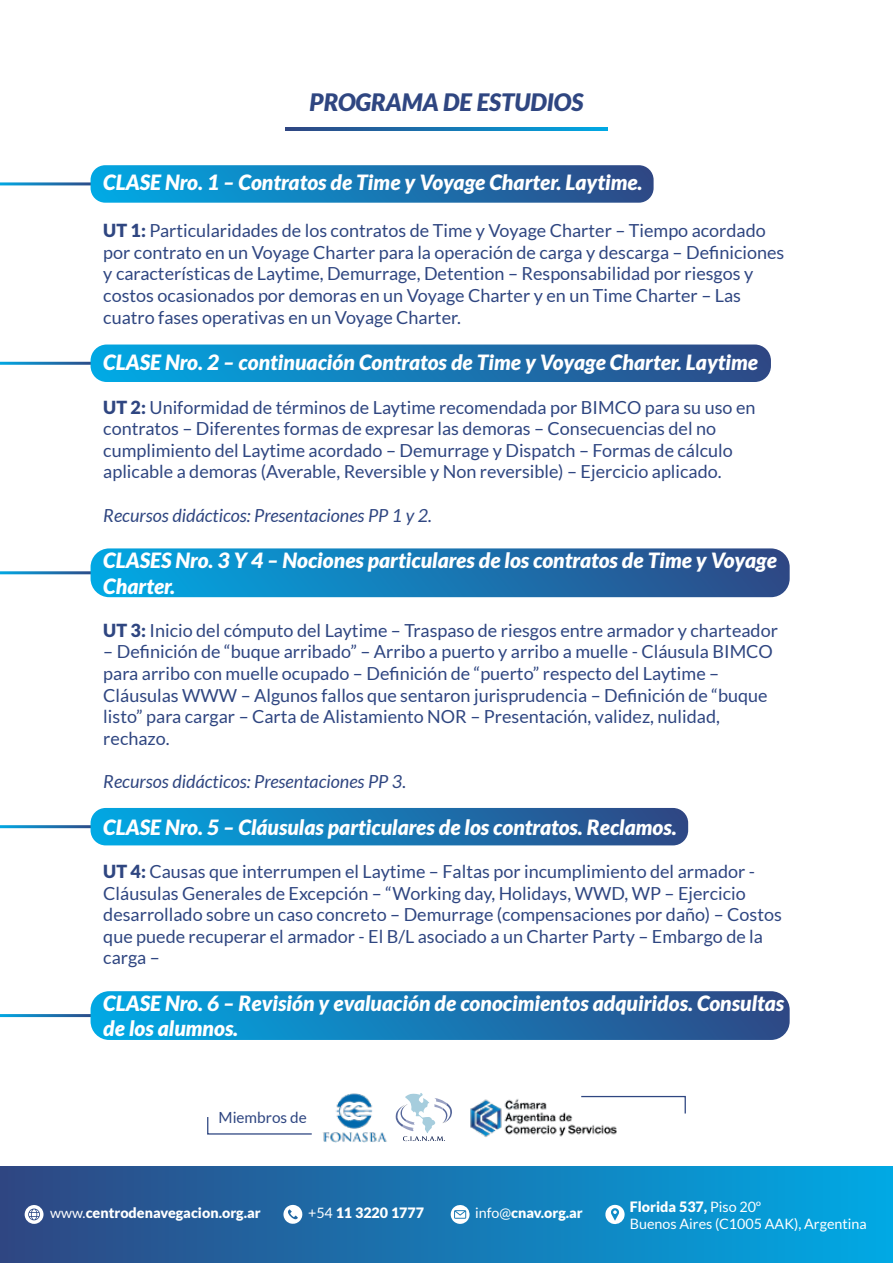
<style>
.page{position:relative;width:893px;height:1263px;background:#fff}
.page>*{position:absolute;margin:0;border:0;box-sizing:border-box;transform-origin:0 0}
.t1{font:italic 900 24px "Lato";color:#2f4681}
.t2{font:italic 900 21px/25.2px "Lato";color:#fff}
.t3{font:18px/21.6px "Lato";color:#2f4681}
.t4{font:italic 18px "Lato";color:#2f4681}
.t5{font:15.3px "Lato";color:#2f4681}
.t6{font:900 14.25px "Lato";color:#fff}
.t7{font:14.25px/17.1px "Lato";color:#fff}
.s1{font-weight:900}
.s2{font-weight:400}
</style>
<div class="page">
<div style="left:0;top:1166px;width:893px;height:97px;background:linear-gradient(to right,#2f4682,#00a9e4)"></div>
<svg style="left:25px;top:1205px;width:19px;height:19px"></svg>
<svg style="left:451px;top:1205px;width:19px;height:19px"></svg>
<svg style="left:283px;top:1205px;width:20px;height:19px"></svg>
<svg style="left:605px;top:1205px;width:20px;height:20px"></svg>
<svg style="left:91px;top:165px;width:563px;height:38px;background:#1c7bb5"></svg>
<svg style="left:91px;top:808px;width:597px;height:37px;background:#1979b4"></svg>
<svg style="left:91px;top:344px;width:680px;height:38px;background:#1c7bb5"></svg>
<svg style="left:91px;top:548px;width:699px;height:49px;background:#1b7ab5"></svg>
<svg style="left:91px;top:991px;width:699px;height:49px;background:#1a79b5"></svg>
<svg style="left:286px;top:128px;width:321px;height:2px"></svg>
<img style="left:323px;top:1093px;width:64px;height:50px">
<img style="left:470px;top:1099px;width:147px;height:38px">
<svg style="left:396px;top:1093px;width:56px;height:48px"></svg>
<svg style="left:207px;top:1117px;width:105px;height:18px"></svg>
<svg style="left:580px;top:1095px;width:106px;height:20px"></svg>
<h1 class="t1" style="left:310px;top:88px;width:275px">PROGRAMA DE ESTUDIOS</h1>
<p class="t2" style="left:103px;top:170px;width:541px">CLASE Nro. 1 – Contratos de Time y Voyage Charter. Laytime.</p>
<p class="t3" style="left:103px;top:220px;width:682px"><span class="s1">UT 1:</span> Particularidades de los contratos de Time y Voyage Charter – Tiempo acordado por contrato en un Voyage Charter para la operación de carga y descarga – Definiciones y características de Laytime, Demurrage, Detention – Responsabilidad por riesgos y costos ocasionados por demoras en un Voyage Charter y en un Time Charter – Las cuatro fases operativas en un Voyage Charter.</p>
<p class="t2" style="left:103px;top:350px;width:656px">CLASE Nro. 2 – continuación Contratos de Time y Voyage Charter. Laytime</p>
<p class="t3" style="left:103px;top:396px;width:654px"><span class="s1">UT 2:</span> Uniformidad de términos de Laytime recomendada por BIMCO para su uso en contratos – Diferentes formas de expresar las demoras – Consecuencias del no cumplimiento del Laytime acordado – Demurrage y Dispatch – Formas de cálculo aplicable a demoras (Averable, Reversible y Non reversible) – Ejercicio aplicado.</p>
<p class="t4" style="left:103px;top:505px;width:330px">Recursos didácticos: Presentaciones PP 1 y 2.</p>
<p class="t2" style="left:103px;top:548px;width:675px">CLASES Nro. 3 Y 4 – Nociones particulares de los contratos de Time y Voyage<br>Charter.</p>
<p class="t3" style="left:103px;top:619px;width:676px"><span class="s1">UT 3:</span> Inicio del cómputo del Laytime – Traspaso de riesgos entre armador y charteador</p>
<p class="t3" style="left:103px;top:641px;width:671px">– Definición de “buque arribado” – Arribo a puerto y arribo a muelle - Cláusula BIMCO para arribo con muelle ocupado – Definición de “puerto” respecto del Laytime – Cláusulas WWW – Algunos fallos que sentaron jurisprudencia – Definición de “buque listo” para cargar – Carta de Alistamiento NOR – Presentación, validez, nulidad, rechazo.</p>
<p class="t4" style="left:103px;top:771px;width:304px">Recursos didácticos: Presentaciones PP 3.</p>
<p class="t2" style="left:103px;top:815px;width:575px">CLASE Nro. 5 – Cláusulas particulares de los contratos. Reclamos.</p>
<p class="t3" style="left:103px;top:860px;width:680px"><span class="s1">UT 4:</span> Causas que interrumpen el Laytime – Faltas por incumplimiento del armador - Cláusulas Generales de Excepción – “Working day, Holidays, WWD, WP – Ejercicio desarrollado sobre un caso concreto – Demurrage (compensaciones por daño) – Costos que puede recuperar el armador - El B/L asociado a un Charter Party – Embargo de la carga –</p>
<p class="t2" style="left:103px;top:991px;width:682px">CLASE Nro. 6 – Revisión y evaluación de conocimientos adquiridos. Consultas de los alumnos.</p>
<p class="t5" style="left:219px;top:1109px;width:90px">Miembros de</p>
<p class="t6" style="left:50px;top:1205px;width:212px"><span class="s2">www.</span>centrodenavegacion.org.ar</p>
<p class="t6" style="left:308px;top:1204px;width:118px"><span class="s2">+54</span> 11 3220 1777</p>
<p class="t6" style="left:475px;top:1205px;width:109px"><span class="s2">info@</span>cnav.org.ar</p>
<p class="t7" style="left:630px;top:1198px;width:238px"><span class="s1">Florida 537,</span> Piso 20º<br>Buenos Aires (C1005 AAK), Argentina</p>
</div>
